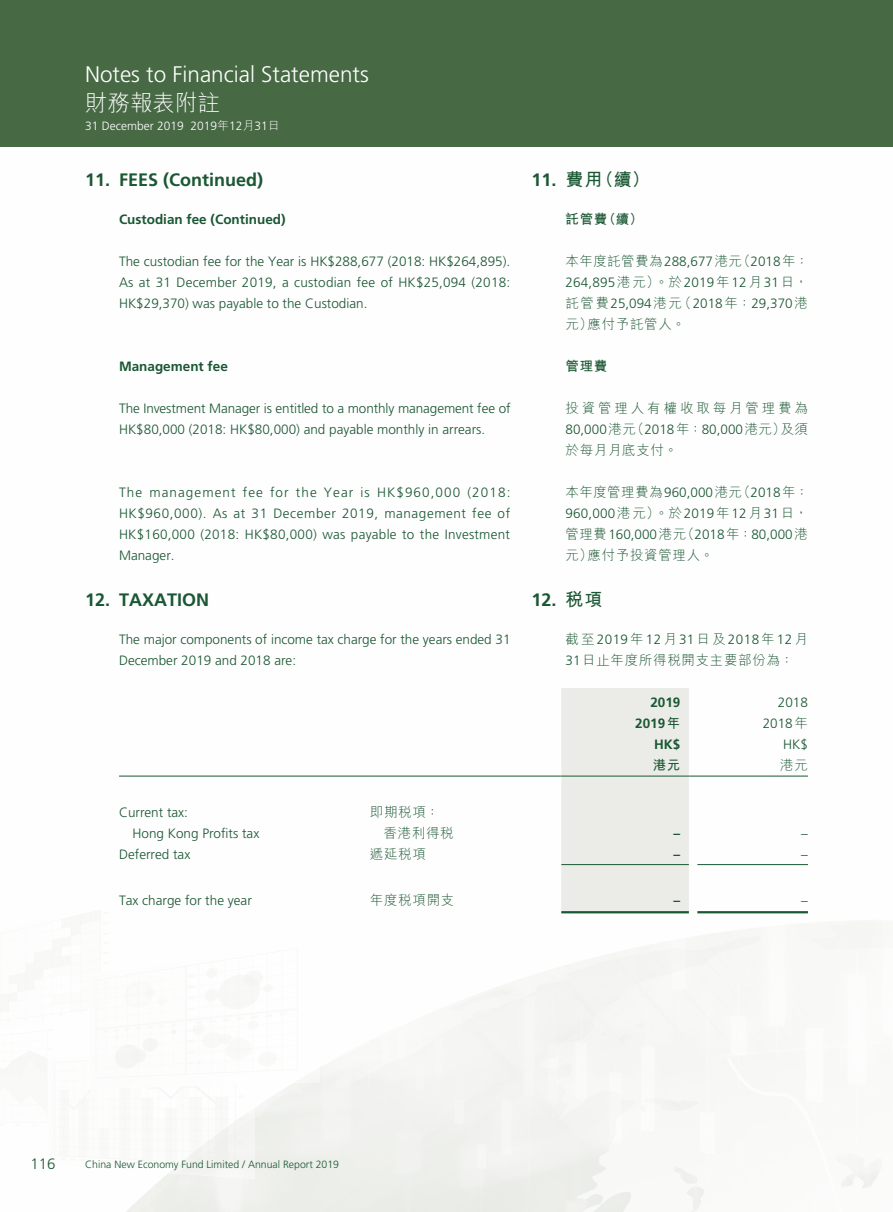
<style>
.page{position:relative;width:893px;height:1212px;background:#fff}
.page>*{position:absolute;margin:0;border:0;box-sizing:border-box;transform-origin:0 0}
.t1{font:300 22.5px "Frutiger LT Std";color:#fff}
.t2{font:300 22.5px "M Hei HK";color:#fff}
.t3{font:700 18px "Frutiger LT Std";color:#1a5733}
.t4{font:700 18px "M Hei HK";color:#1a5733}
.t5{font:300 15px "Frutiger LT Std";color:#1a5733}
.t6{font:300 13.5px/21px "Frutiger LT Std";color:#1a5733}
.t7{font:300 13.5px "M Hei HK";letter-spacing:.05em;color:#1a5733}
.t8{font:700 13.5px "Frutiger LT Std";color:#1a5733}
.t9{font:300 13.5px "M Hei HK";letter-spacing:.03em;color:#1a5733}
.t10{font:300 13.5px "Frutiger LT Std";letter-spacing:.03em;color:#1a5733}
.t11{font:300 13.5px "M Hei HK";letter-spacing:.21em;color:#1a5733}
.t12{font:700 13.5px "M Hei HK";letter-spacing:.05em;color:#1a5733}
.t13{font:300 12px "Frutiger LT Std";color:#fff}
.t14{font:300 10.5px "Frutiger LT Std";color:#1a5733}
.s1{font-family:"M Hei HK"}
.s2{font-family:"Frutiger LT Std"}
</style>
<div class="page">
<div style="left:0;top:0;width:893px;height:147px;background:#476944"></div>
<div style="left:561px;top:688px;width:128px;height:223px;background:#ebece7"></div>
<hr style="left:119px;top:776px;width:251px;height:1px;background:#1a5733">
<hr style="left:370px;top:776px;width:191px;height:1px;background:#1a5733">
<hr style="left:561px;top:776px;width:128px;height:1px;background:#1a5733">
<hr style="left:689px;top:776px;width:119px;height:1px;background:#1a5733">
<hr style="left:561px;top:864px;width:128px;height:1px;background:#1a5733">
<hr style="left:697px;top:864px;width:111px;height:1px;background:#1a5733">
<hr style="left:561px;top:911px;width:128px;height:2px;background:#1a5733">
<hr style="left:697px;top:911px;width:111px;height:2px;background:#1a5733">
<h1 class="t1" style="left:85px;top:62px;width:285px">Notes to Financial Statements</h1>
<h1 class="t2" style="left:85px;top:91px;width:136px">財務報表附註</h1>
<p class="t13" style="left:85px;top:119px;width:196px">31 December 2019 2019<span class="s1">年</span>12<span class="s1">月</span>31<span class="s1">日</span></p>
<h2 class="t3" style="left:85px;top:169px;width:180px">11. FEES (Continued)</h2>
<p class="t8" style="left:119px;top:212px;width:168px">Custodian fee (Continued)</p>
<p class="t6" style="left:119px;top:251px;width:393px;text-align:justify">The custodian fee for the Year is HK$288,677 (2018: HK$264,895).<br>As at 31 December 2019, a custodian fee of HK$25,094 (2018:<br>HK$29,370) was payable to the Custodian.</p>
<p class="t8" style="left:119px;top:359px;width:110px">Management fee</p>
<p class="t6" style="left:119px;top:398px;width:393px">The Investment Manager is entitled to a monthly management fee of<br>HK$80,000 (2018: HK$80,000) and payable monthly in arrears.</p>
<p class="t6" style="left:119px;top:482px;width:393px;text-align:justify">The management fee for the Year is HK$960,000 (2018:<br>HK$960,000). As at 31 December 2019, management fee of HK$160,000 (2018: HK$80,000) was payable to the Investment Manager.</p>
<h2 class="t3" style="left:85px;top:589px;width:126px">12. TAXATION</h2>
<p class="t6" style="left:119px;top:629px;width:393px">The major components of income tax charge for the years ended 31<br>December 2019 and 2018 are:</p>
<h2 class="t4" style="left:531px;top:166px;width:120px"><span class="s2">11.</span> 費用（續）</h2>
<p class="t12" style="left:566px;top:209px;width:79px">託管費（續）</p>
<p class="t9" style="left:566px;top:254px;width:245px">本年度託管費為<span class="s2">288,677</span>港元（<span class="s2">2018</span>年：</p>
<p class="t6" style="left:565px;top:272px;width:244px">264,895<span class="s1">港元）。於</span>2019<span class="s1">年</span>12<span class="s1">月</span>31<span class="s1">日，託管費</span>25,094<span class="s1">港元（</span>2018<span class="s1">年：</span>29,370<span class="s1">港</span></p>
<p class="t7" style="left:566px;top:317px;width:121px">元）應付予託管人。</p>
<p class="t12" style="left:566px;top:356px;width:43px">管理費</p>
<p class="t11" style="left:566px;top:401px;width:244px">投資管理人有權收取每月管理費為</p>
<p class="t6" style="left:566px;top:419px;width:244px">80,000<span class="s1">港元（</span>2018<span class="s1">年：</span>80,000<span class="s1">港元）及須</span></p>
<p class="t7" style="left:566px;top:443px;width:114px">於每月月底支付。</p>
<p class="t9" style="left:566px;top:485px;width:245px">本年度管理費為<span class="s2">960,000</span>港元（<span class="s2">2018</span>年：</p>
<p class="t6" style="left:566px;top:503px;width:244px">960,000<span class="s1">港元）。於</span>2019<span class="s1">年</span>12<span class="s1">月</span>31<span class="s1">日，管理費</span>160,000<span class="s1">港元（</span>2018<span class="s1">年：</span>80,000<span class="s1">港</span></p>
<p class="t7" style="left:566px;top:548px;width:150px">元）應付予投資管理人。</p>
<h2 class="t3" style="left:531px;top:589px;width:72px">12. <span class="s1">稅項</span></h2>
<p class="t10" style="left:566px;top:632px;width:244px"><span class="s1">截至</span>2019<span class="s1">年</span>12<span class="s1">月</span>31<span class="s1">日及</span>2018<span class="s1">年</span>12<span class="s1">月</span></p>
<p class="t7" style="left:566px;top:653px;width:229px"><span class="s2">31</span>日止年度所得稅開支主要部份為：</p>
<p class="t8" style="left:650px;top:695px;width:32px">2019</p>
<p class="t6" style="left:778px;top:692px;width:32px">2018</p>
<p class="t8" style="left:635px;top:716px;width:47px">2019<span class="s1">年</span></p>
<p class="t6" style="left:763px;top:713px;width:47px">2018<span class="s1">年</span></p>
<p class="t8" style="left:654px;top:737px;width:28px">HK$</p>
<p class="t6" style="left:783px;top:734px;width:26px">HK$</p>
<p class="t12" style="left:653px;top:755px;width:29px">港元</p>
<p class="t7" style="left:780px;top:758px;width:29px">港元</p>
<p class="t6" style="left:119px;top:802px;width:70px">Current tax:</p>
<p class="t7" style="left:370px;top:805px;width:71px">即期稅項：</p>
<p class="t6" style="left:133px;top:823px;width:128px">Hong Kong Profits tax</p>
<p class="t7" style="left:383px;top:826px;width:72px">香港利得稅</p>
<p class="t8" style="left:674px;top:825px;width:8px">–</p>
<p class="t6" style="left:801px;top:823px;width:8px">–</p>
<p class="t6" style="left:119px;top:844px;width:73px">Deferred tax</p>
<p class="t7" style="left:370px;top:847px;width:58px">遞延稅項</p>
<p class="t8" style="left:674px;top:846px;width:8px">–</p>
<p class="t6" style="left:801px;top:844px;width:8px">–</p>
<p class="t6" style="left:119px;top:890px;width:134px">Tax charge for the year</p>
<p class="t7" style="left:370px;top:893px;width:86px">年度稅項開支</p>
<p class="t8" style="left:674px;top:893px;width:8px">–</p>
<p class="t6" style="left:801px;top:890px;width:8px">–</p>
<p class="t5" style="left:30px;top:1155px;width:27px">116</p>
<p class="t14" style="left:85px;top:1158px;width:255px">China New Economy Fund Limited / Annual Report 2019</p>
</div>
